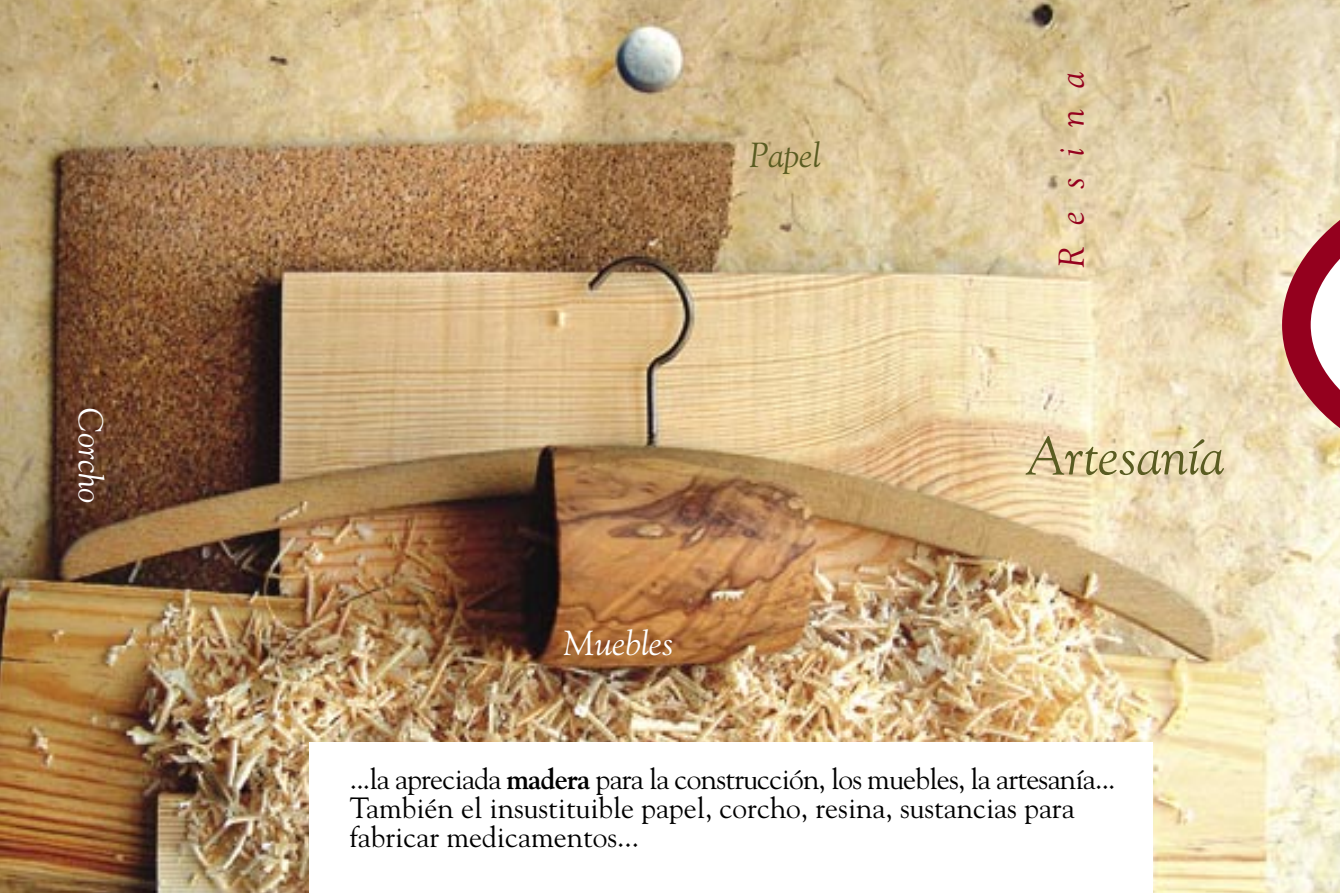
<style>
.page{position:relative;width:1340px;height:893px;background:#fff}
.page>*{position:absolute;margin:0;border:0;box-sizing:border-box;transform-origin:0 0}
.t1{font:italic 54px "Goudy";color:#5a5c22}
.t2{font:italic 35.77px "Goudy";letter-spacing:.595em;color:#94001e}
.t3{font:italic 34.65px "Goudy";color:#fff}
.t4{font:italic 34.65px "Goudy";color:#5a5c22}
.t5{font:italic 34.43px "Goudy";color:#fff}
.t6{font:29.25px/29.2px "Goudy";color:#000}
.s1{font-weight:700}
</style>
<div class="page">
<img style="left:0;top:0;width:1339px;height:893px">
<div style="left:310px;top:743px;width:842px;height:150px;background:#fff"></div>
<svg style="left:1267px;top:141px;width:72px;height:363px;background:#deb6a3"></svg>
<p class="t5" style="left:112px;top:408px;width:97px;rotate:90deg">Corcho</p>
<p class="t4" style="left:749px;top:134px;width:73px">Papel</p>
<p class="t3" style="left:564px;top:622px;width:111px">Muebles</p>
<p class="t2" style="left:1049px;top:268px;width:197px;rotate:-90deg">Resina</p>
<h1 class="t1" style="left:1025px;top:423px;width:199px">Artesanía</h1>
<p class="t6" style="left:350px;top:763px;width:767px">...la apreciada <span class="s1">madera</span> para la construcción, los muebles, la artesanía...<br>También el insustituible papel, corcho, resina, sustancias para fabricar medicamentos...</p>
</div>
